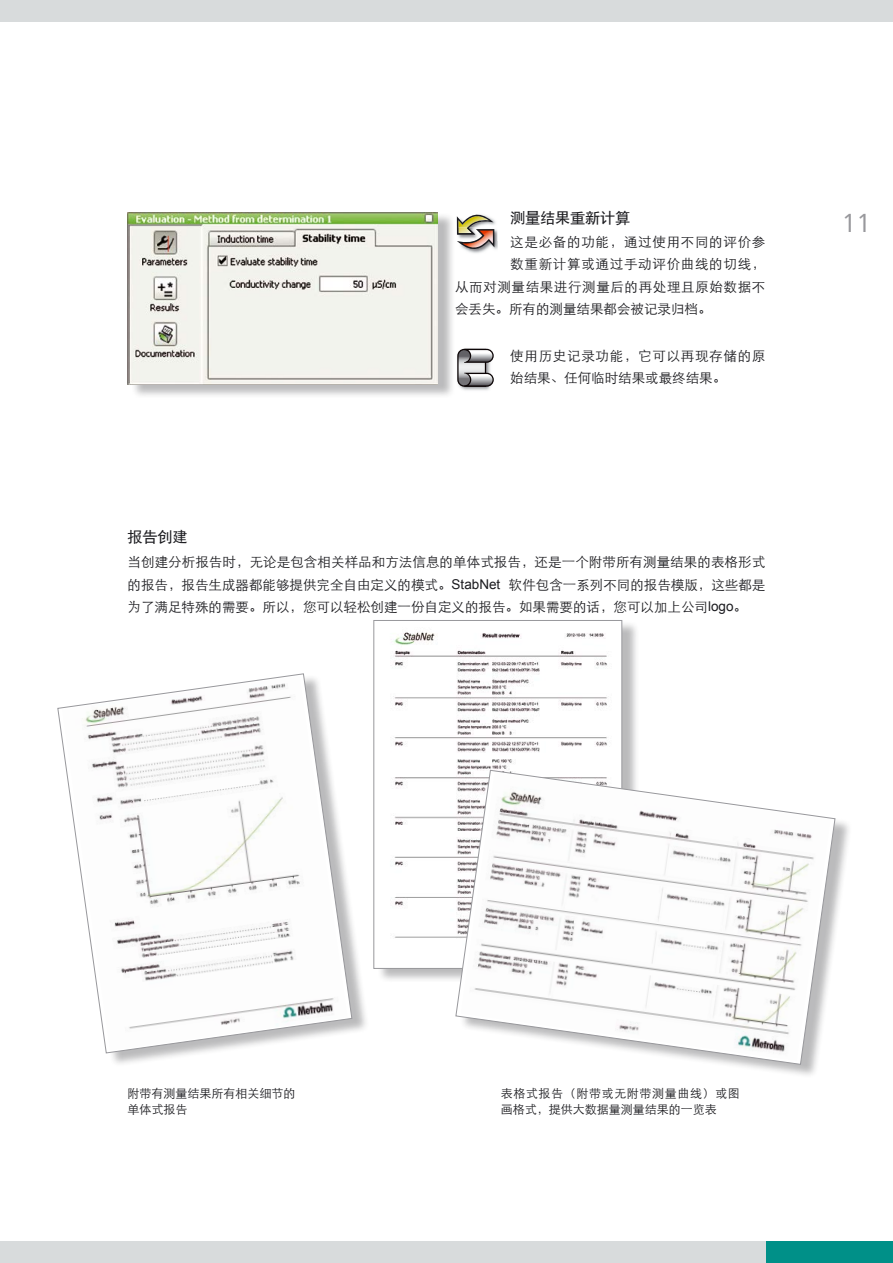
<style>
.page{position:relative;width:893px;height:1263px;background:#fff}
.page>*{position:absolute;margin:0;border:0;box-sizing:border-box;transform-origin:0 0}
.t1{font:27px "Frutiger Next LT";color:#98989c}
.t2{font:15px "CT Hei Ti SJ";color:#1b1b1f}
.t3{font:13.5px/22.5px "ST Xihei";letter-spacing:.025em;color:#1b1b1f;text-align:justify}
.t4{font:13.5px/22.5px "ST Xihei";letter-spacing:.055em;color:#1b1b1f}
.t5{font:13.5px "ST Xihei";letter-spacing:.045em;color:#1b1b1f}
.t6{font:13.5px "ST Xihei";color:#1b1b1f}
.t7{font:12px/15.8px "ST Xihei";color:#1b1b1f}
.s1{font-family:"Arial"}
</style>
<div class="page">
<div style="left:765px;top:1242px;width:128px;height:21px;background:#009088"></div>
<div style="left:0;top:0;width:893px;height:21px;background:#d8dbdc"></div>
<div style="left:0;top:1242px;width:765px;height:21px;background:#d8dbdc"></div>
<div style="left:61px;top:674px;width:309px;height:393px;background:#1b1b1f;opacity:.3"></div>
<svg style="left:57px;top:673px;width:296px;height:381px"></svg>
<div style="left:377px;top:620px;width:263px;height:363px;background:#1b1b1f;opacity:.3"></div>
<img style="left:378px;top:622px;width:240px;height:344px">
<div style="left:459px;top:771px;width:393px;height:308px;background:#1b1b1f;opacity:.3"></div>
<svg style="left:455px;top:769px;width:381px;height:296px"></svg>
<img style="left:460px;top:348px;width:30px;height:43px">
<svg style="left:457px;top:349px;width:37px;height:38px"></svg>
<img style="left:456px;top:216px;width:40px;height:18px">
<img style="left:494px;top:228px;width:3px;height:22px">
<svg style="left:457px;top:214px;width:37px;height:39px"></svg>
<div style="left:131px;top:213px;width:324px;height:186px;background:#1b1b1f;opacity:.3"></div>
<img style="left:128px;top:213px;width:310px;height:172px">
<p class="t2" style="left:510px;top:211px;width:121px">测量结果重新计算</p>
<p class="t4" style="left:510px;top:229px;width:257px">这是必备的功能，通过使用不同的评价参</p>
<p class="t4" style="left:510px;top:252px;width:257px">数重新计算或通过手动评价曲线的切线，</p>
<p class="t5" style="left:455px;top:276px;width:312px">从而对测量结果进行测量后的再处理且原始数据不</p>
<p class="t6" style="left:455px;top:299px;width:258px">会丢失。所有的测量结果都会被记录归档。</p>
<p class="t4" style="left:510px;top:343px;width:257px">使用历史记录功能，它可以再现存储的原始结果、任何临时结果或最终结果。</p>
<p class="t2" style="left:128px;top:530px;width:61px">报告创建</p>
<p class="t3" style="left:128px;top:550px;width:639px">当创建分析报告时，无论是包含相关样品和方法信息的单体式报告，还是一个附带所有测量结果的表格形式的报告，报告生成器都能够提供完全自由定义的模式。<span class="s1">StabNet</span> 软件包含一系列不同的报告模版，这些都是为了满足特殊的需要。所以，您可以轻松创建一份自定义的报告。如果需要的话，您可以加上公司<span class="s1">logo</span>。</p>
<h1 class="t1" style="left:842px;top:208px;width:31px">11</h1>
<p class="t7" style="left:128px;top:1085px;width:169px">附带有测量结果所有相关细节的单体式报告</p>
<p class="t7" style="left:501px;top:1085px;width:241px">表格式报告（附带或无附带测量曲线）或图画格式，提供大数据量测量结果的一览表</p>
</div>
